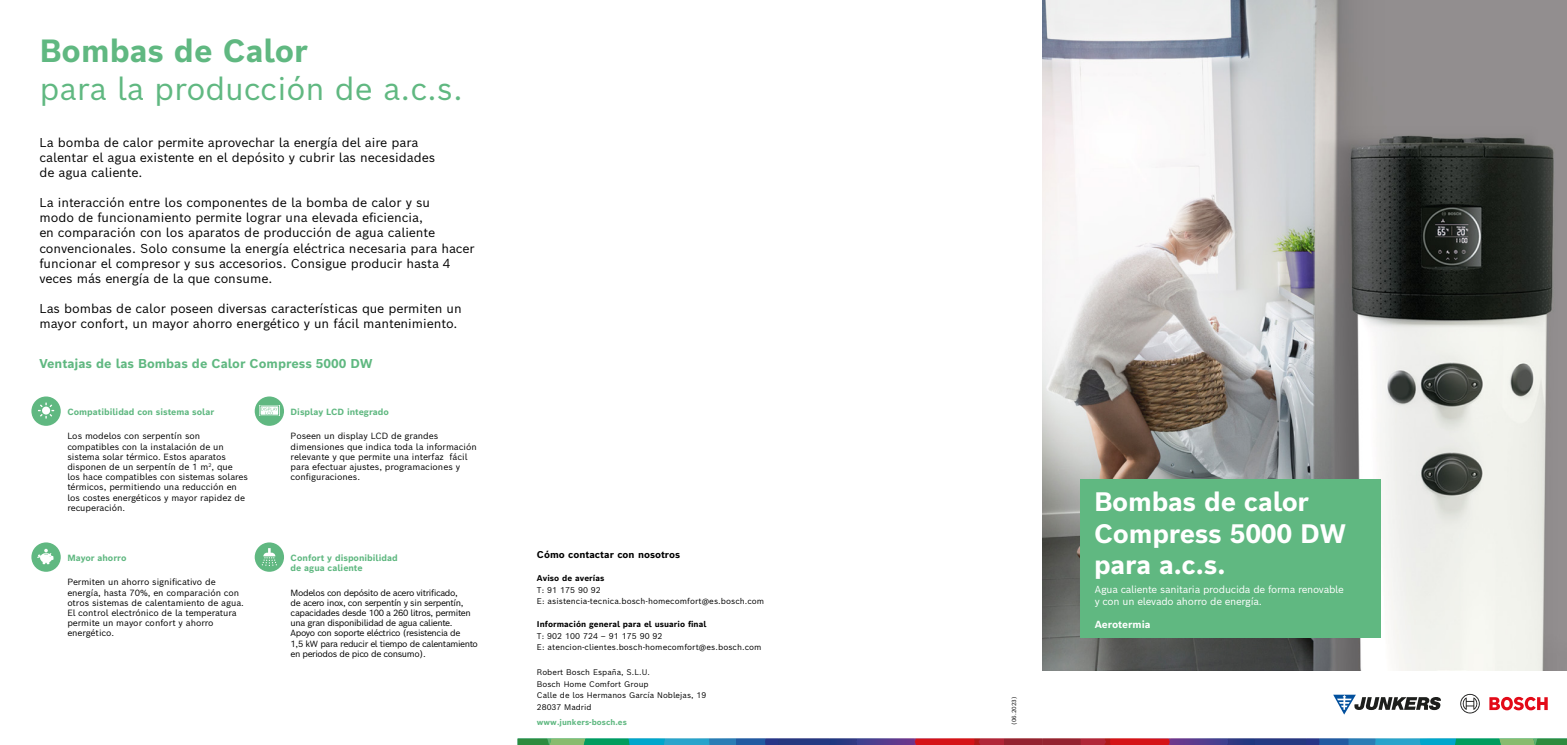
<style>
.page{position:relative;width:1567px;height:745px;background:#fff}
.page>*{position:absolute;margin:0;border:0;box-sizing:border-box;transform-origin:0 0}
.t1{font:31.25px "Bosch Sans";color:#60b881}
.t2{font:700 31.25px "Bosch Sans";color:#60b881}
.t3{font:700 26px/31.1px "Bosch Sans";letter-spacing:-.01em;color:#fff}
.t4{font:12.5px/15px "Bosch Sans";color:#000}
.t5{font:700 12.5px "Bosch Sans";color:#60b881}
.t6{font:10px/11.6px "Bosch Sans";letter-spacing:-.02em;color:#fff}
.t7{font:700 10px "Bosch Sans";color:#fff}
.t8{font:700 9.62px "Bosch Sans";color:#000}
.t9{font:8.75px/10.2px "Bosch Sans";letter-spacing:-.015em;color:#000}
.t10{font:8.75px/10.2px "Bosch Sans";letter-spacing:-.04em;color:#000}
.t11{font:700 8.75px/10.2px "Bosch Sans";color:#60b881}
.t12{font:8.12px/11.5px "Bosch Sans";letter-spacing:.005em;color:#000}
.t13{font:700 8.12px "Bosch Sans";letter-spacing:.005em;color:#000}
.t14{font:7.88px/11.5px "Bosch Sans";letter-spacing:.005em;color:#000}
.t15{font:700 7.88px "Bosch Sans";letter-spacing:.005em;color:#60b881}
.t16{font:5.75px "Bosch Sans";color:#000}
</style>
<div class="page">
<div style="left:1042px;top:738px;width:38px;height:6px;background:#942330"></div>
<svg style="left:1080px;top:738px;width:486px;height:6px;background:#546a80"></svg>
<div style="left:1003px;top:738px;width:39px;height:6px;background:#942330"></div>
<svg style="left:517px;top:738px;width:487px;height:6px;background:#546a80"></svg>
<img style="left:1042px;top:0;width:524px;height:670px">
<div style="left:1079px;top:479px;width:301px;height:158px;background:#60b881"></div>
<svg style="left:1333px;top:694px;width:107px;height:20px"></svg>
<svg style="left:1489px;top:696px;width:58px;height:14px"></svg>
<svg style="left:1460px;top:693px;width:19px;height:20px"></svg>
<div style="left:31px;top:396px;width:30px;height:29px;background:#60b881;border-radius:50%"></div>
<svg style="left:38px;top:402px;width:16px;height:16px"></svg>
<div style="left:255px;top:396px;width:29px;height:29px;background:#60b881;border-radius:50%"></div>
<svg style="left:259px;top:405px;width:21px;height:11px"></svg>
<svg style="left:261px;top:407px;width:16px;height:7px"></svg>
<div style="left:31px;top:542px;width:30px;height:29px;background:#60b881;border-radius:50%"></div>
<svg style="left:37px;top:548px;width:16px;height:16px"></svg>
<div style="left:255px;top:542px;width:29px;height:29px;background:#60b881;border-radius:50%"></div>
<svg style="left:262px;top:548px;width:15px;height:17px"></svg>
<h1 class="t2" style="left:39px;top:25px;width:270px">Bombas de Calor</h1>
<h1 class="t1" style="left:39px;top:62px;width:425px">para la producción de a.c.s.</h1>
<h3 class="t4" style="left:39px;top:134px;width:397px">La bomba de calor permite aprovechar la energía del aire para calentar el agua existente en el depósito y cubrir las necesidades de agua caliente.</h3>
<p class="t4" style="left:39px;top:194px;width:436px">La interacción entre los componentes de la bomba de calor y su<br>modo de funcionamiento permite lograr una elevada eficiencia,<br>en comparación con los aparatos de producción de agua caliente convencionales. Solo consume la energía eléctrica necesaria para hacer funcionar el compresor y sus accesorios. Consigue producir hasta 4 veces más energía de la que consume.</p>
<h3 class="t4" style="left:39px;top:299px;width:424px">Las bombas de calor poseen diversas características que permiten un mayor confort, un mayor ahorro energético y un fácil mantenimiento.</h3>
<h3 class="t5" style="left:39px;top:353px;width:335px">Ventajas de las Bombas de Calor Compress 5000 DW</h3>
<p class="t11" style="left:67px;top:405px;width:148px">Compatibilidad con sistema solar</p>
<p class="t9" style="left:67px;top:430px;width:182px">Los modelos con serpentín son compatibles con la instalación de un sistema solar térmico. Estos aparatos disponen de un serpentín de 1 m<sup>2</sup>, que<br>los hace compatibles con sistemas solares térmicos, permitiendo una reducción en los costes energéticos y mayor rapidez de recuperación.</p>
<p class="t11" style="left:290px;top:405px;width:100px">Display LCD integrado</p>
<p class="t9" style="left:290px;top:430px;width:188px">Poseen un display LCD de grandes dimensiones que indica toda la información relevante y que permite una interfaz fácil para efectuar ajustes, programaciones y configuraciones.</p>
<p class="t11" style="left:67px;top:551px;width:61px">Mayor ahorro</p>
<p class="t9" style="left:67px;top:576px;width:178px">Permiten un ahorro significativo de energía, hasta 70%, en comparación con otros sistemas de calentamiento de agua.<br>El control electrónico de la temperatura permite un mayor confort y ahorro energético.</p>
<p class="t11" style="left:290px;top:551px;width:109px">Confort y disponibilidad de agua caliente</p>
<p class="t10" style="left:290px;top:586px;width:189px">Modelos con depósito de acero vitrificado,<br>de acero inox, con serpentín y sin serpentín, capacidades desde 100 a 260 litros, permiten una gran disponibilidad de agua caliente.<br>Apoyo con soporte eléctrico (resistencia de<br>1,5 kW para reducir el tiempo de calentamiento en periodos de pico de consumo).</p>
<p class="t8" style="left:537px;top:546px;width:145px">Cómo contactar con nosotros</p>
<p class="t13" style="left:537px;top:571px;width:69px">Aviso de averías</p>
<p class="t12" style="left:537px;top:583px;width:229px">T: 91 175 90 92<br>E: asistencia-tecnica.bosch-homecomfort@es.bosch.com</p>
<p class="t13" style="left:537px;top:617px;width:171px">Información general para el usuario final</p>
<p class="t12" style="left:537px;top:629px;width:226px">T: 902 100 724 – 91 175 90 92<br>E: atencion-clientes.bosch-homecomfort@es.bosch.com</p>
<p class="t14" style="left:537px;top:665px;width:171px">Robert Bosch España, S.L.U.<br>Bosch Home Comfort Group<br>Calle de los Hermanos García Noblejas, 19<br>28037 Madrid</p>
<p class="t15" style="left:537px;top:714px;width:91px">www.junkers-bosch.es</p>
<p class="t16" style="left:1009px;top:724px;width:29px;rotate:-90deg">(06.2023)</p>
<h2 class="t3" style="left:1093px;top:483px;width:254px">Bombas de calor<br>Compress 5000 DW para a.c.s.</h2>
<p class="t6" style="left:1094px;top:582px;width:251px">Agua caliente sanitaria producida de forma renovable y con un elevado ahorro de energía.</p>
<p class="t7" style="left:1094px;top:615px;width:57px">Aerotermia</p>
</div>
